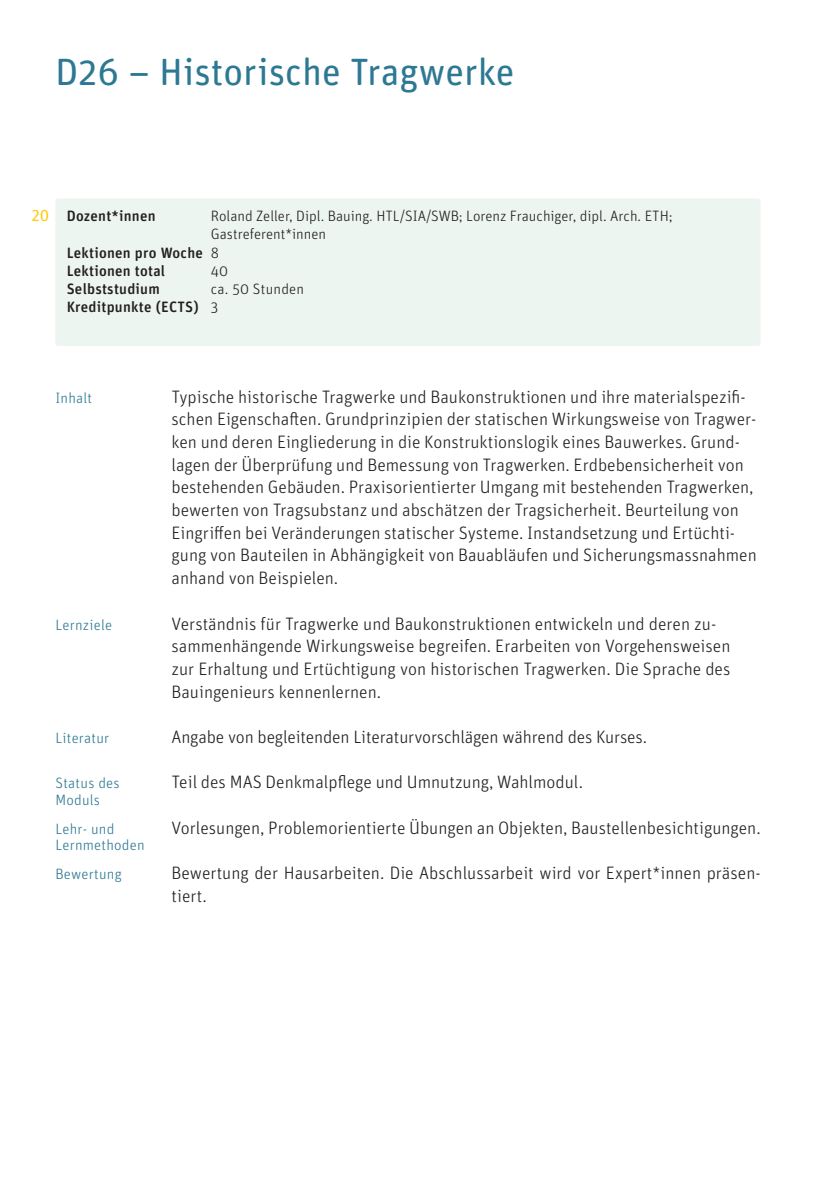
<style>
.page{position:relative;width:840px;height:1191px;background:#fff}
.page>*{position:absolute;margin:0;border:0;box-sizing:border-box;transform-origin:0 0}
.Haupttitel{font:38px "Unit Rounded Pro";color:#2d7993}
.Grundtext{font:300 18px/22.6px "Unit Rounded Pro";color:#231f20}
.Fliesstext_-_Aufzählung_mit_Strichen{font:300 18px/22.6px "Unit Rounded Pro";color:#231f20}
.Tabelle_Grundtext{font:300 18px "Unit Rounded Pro";letter-spacing:-.01em;color:#231f20}
.t1{font:16px "Unit Rounded Pro";color:#feca0a}
.Infotext{font:300 15px "Unit Rounded Pro";color:#231f20}
.Infotext-2{font:500 15px "Unit Rounded Pro";letter-spacing:.015em;color:#231f20}
.Gliederung{font:300 15px/16.6px "Unit Rounded Pro";letter-spacing:.015em;color:#2d7993}
.s1{font-weight:300}
</style>
<div class="page">
<div style="left:55px;top:198px;width:705px;height:148px;background:#ecf5ef;border-radius:3px"></div>
<p class="Haupttitel" style="left:55px;top:46px;width:460px">D26 – Historische Tragwerke</p>
<p class="t1" style="left:31px;top:205px;width:19px">20</p>
<p class="Infotext-2" style="left:67px;top:205px;width:90px">Dozent*innen</p>
<p class="Infotext" style="left:211px;top:206px;width:463px">Roland Zeller, Dipl. Bauing. HTL/SIA/SWB; Lorenz Frauchiger, dipl. Arch. ETH;</p>
<p class="Infotext" style="left:211px;top:225px;width:117px">Gastreferent*innen</p>
<p class="Infotext-2" style="left:67px;top:242px;width:154px">Lektionen pro Woche <span class="s1">8</span></p>
<p class="Infotext-2" style="left:67px;top:260px;width:100px">Lektionen total</p>
<p class="Infotext" style="left:211px;top:261px;width:19px">40</p>
<p class="Infotext-2" style="left:67px;top:278px;width:95px">Selbststudium</p>
<p class="Infotext" style="left:211px;top:279px;width:95px">ca. 50 Stunden</p>
<p class="Infotext-2" style="left:67px;top:296px;width:153px">Kreditpunkte (ECTS) <span class="s1">3</span></p>
<p class="Gliederung" style="left:55px;top:389px;width:38px">Inhalt</p>
<p class="Gliederung" style="left:55px;top:616px;width:58px">Lernziele</p>
<p class="Gliederung" style="left:55px;top:729px;width:55px">Literatur</p>
<p class="Gliederung" style="left:55px;top:774px;width:66px">Status des<br>Moduls</p>
<p class="Gliederung" style="left:55px;top:820px;width:91px">Lehr- und<br>Lernmethoden</p>
<p class="Gliederung" style="left:55px;top:865px;width:68px">Bewertung</p>
<p class="Grundtext" style="left:171px;top:385px;width:586px">Typische historische Tragwerke und Baukonstruktionen und ihre materialspezifi&shy;schen Eigenschaften. Grundprinzipien der statischen Wirkungsweise von Tragwer&shy;ken und deren Eingliederung in die Konstruktionslogik eines Bauwerkes. Grund&shy;lagen der Überprüfung und Bemessung von Tragwerken. Erdbebensicherheit von bestehenden Gebäuden. Praxisorientierter Umgang mit bestehenden Tragwerken, bewerten von Tragsubstanz und abschätzen der Tragsicherheit. Beurteilung von Eingriffen bei Veränderungen statischer Systeme. Instandsetzung und Ertüchti&shy;gung von Bauteilen in Abhängigkeit von Bauabläufen und Sicherungsmassnahmen anhand von Beispielen.</p>
<p class="Fliesstext_-_Aufzählung_mit_Strichen" style="left:171px;top:611px;width:560px">Verständnis für Tragwerke und Baukonstruktionen entwickeln und deren zu&shy;sammenhängende Wirkungsweise begreifen. Erarbeiten von Vorgehensweisen zur Erhaltung und Ertüchtigung von historischen Tragwerken. Die Sprache des Bauingenieurs kennenlernen.</p>
<p class="Tabelle_Grundtext" style="left:171px;top:725px;width:477px">Angabe von begleitenden Literaturvorschlägen während des Kurses.</p>
<p class="Grundtext" style="left:171px;top:770px;width:413px">Teil des MAS Denkmalpflege und Umnutzung, Wahlmodul.</p>
<p class="Grundtext" style="left:171px;top:815px;width:590px">Vorlesungen, Problemorientierte Übungen an Objekten, Baustellenbesichtigungen.</p>
<p class="Grundtext" style="left:171px;top:861px;width:590px">Bewertung der Hausarbeiten. Die Abschlussarbeit wird vor Expert*innen präsen&shy;tiert.</p>
</div>
